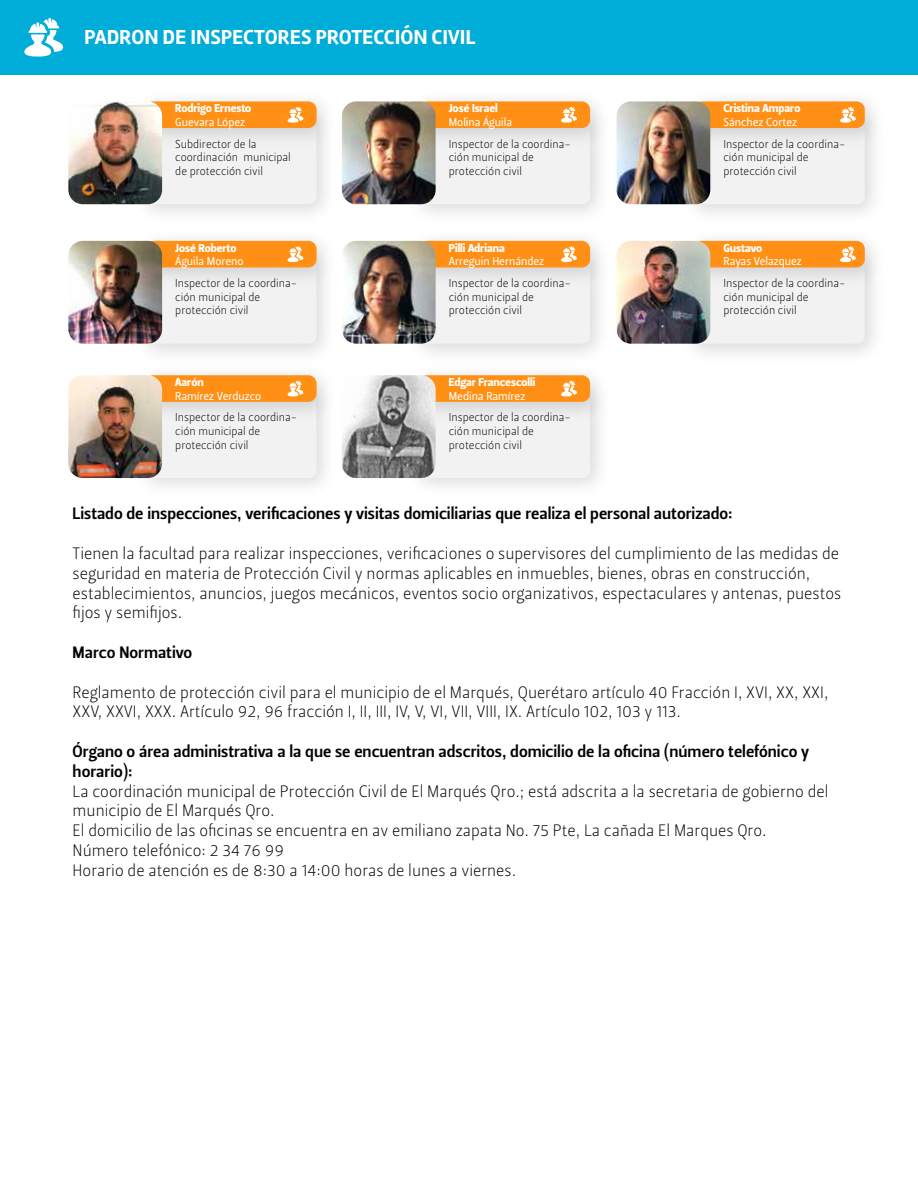
<style>
.page{position:relative;width:918px;height:1188px;background:#fff}
.page>*{position:absolute;margin:0;border:0;box-sizing:border-box;transform-origin:0 0}
.t1{font:700 21px "Rambla";color:#fff}
.t2{font:16.5px/19.8px "Leitura Sans Grot 1";color:#000}
.t3{font:16.5px/19.8px "Leitura Sans Grot 3";color:#000}
.t4{font:11.4px/13.8px "Leitura Sans Grot 1";color:#000}
.t5{font:11.4px "Leitura Sans Grot 2";color:#fff}
.t6{font:11.4px "Leitura Sans Grot 4";color:#fff}
</style>
<div class="page">
<div style="left:0;top:0;width:918px;height:74px;background:#00acd8"></div>
<svg style="left:24px;top:18px;width:39px;height:39px"></svg>
<div style="left:145px;top:101px;width:172px;height:27px;background:#ff9015;border-radius:8px"></div>
<img style="left:68px;top:101px;width:94px;height:103px">
<svg style="left:145px;top:107px;width:172px;height:97px"></svg>
<img style="left:435px;top:100px;width:182px;height:55px">
<div style="left:419px;top:101px;width:171px;height:27px;background:#ff9015;border-radius:8px"></div>
<img style="left:342px;top:101px;width:94px;height:103px">
<svg style="left:418px;top:104px;width:172px;height:100px"></svg>
<div style="left:693px;top:101px;width:172px;height:27px;background:#ff9015;border-radius:8px"></div>
<img style="left:617px;top:101px;width:93px;height:103px">
<img style="left:126px;top:239px;width:207px;height:56px">
<div style="left:145px;top:241px;width:172px;height:26px;background:#ff9015;border-radius:8px"></div>
<img style="left:68px;top:241px;width:91px;height:103px">
<svg style="left:145px;top:246px;width:172px;height:98px"></svg>
<svg style="left:693px;top:107px;width:172px;height:97px"></svg>
<img style="left:399px;top:239px;width:218px;height:56px">
<div style="left:419px;top:241px;width:171px;height:26px;background:#ff9015;border-radius:8px"></div>
<img style="left:342px;top:241px;width:87px;height:103px">
<svg style="left:418px;top:243px;width:172px;height:101px"></svg>
<img style="left:692px;top:239px;width:189px;height:56px">
<div style="left:693px;top:241px;width:172px;height:26px;background:#ff9015;border-radius:8px"></div>
<img style="left:617px;top:241px;width:90px;height:103px">
<div style="left:145px;top:375px;width:172px;height:27px;background:#ff9015;border-radius:8px"></div>
<img style="left:68px;top:375px;width:94px;height:103px">
<svg style="left:145px;top:381px;width:172px;height:97px"></svg>
<img style="left:427px;top:356px;width:179px;height:74px">
<div style="left:419px;top:375px;width:171px;height:27px;background:#ff9015;border-radius:8px"></div>
<img style="left:342px;top:375px;width:94px;height:103px">
<svg style="left:418px;top:381px;width:172px;height:97px"></svg>
<svg style="left:693px;top:246px;width:172px;height:98px"></svg>
<p class="t1" style="left:84px;top:25px;width:393px">PADRON DE INSPECTORES PROTECCIÓN CIVIL</p>
<p class="t6" style="left:175px;top:102px;width:78px">Rodrigo Ernesto</p>
<p class="t5" style="left:175px;top:115px;width:71px">Guevara López</p>
<p class="t6" style="left:449px;top:102px;width:50px">José Israel</p>
<p class="t5" style="left:449px;top:115px;width:65px">Molina Águila</p>
<p class="t4" style="left:175px;top:137px;width:117px">Subdirector de la coordinación municipal de protección civil</p>
<p class="t4" style="left:449px;top:137px;width:124px">Inspector de la coordina&shy;ción municipal de protección civil</p>
<p class="t6" style="left:175px;top:241px;width:63px">José Roberto</p>
<p class="t5" style="left:175px;top:255px;width:70px">Águila Moreno</p>
<p class="t6" style="left:449px;top:241px;width:57px">Pilli Adriana</p>
<p class="t5" style="left:449px;top:255px;width:97px">Arreguin Hernández</p>
<p class="t4" style="left:175px;top:276px;width:124px">Inspector de la coordina&shy;ción municipal de protección civil</p>
<p class="t4" style="left:449px;top:276px;width:124px">Inspector de la coordina&shy;ción municipal de protección civil</p>
<p class="t6" style="left:175px;top:375px;width:30px">Aarón</p>
<p class="t5" style="left:175px;top:389px;width:88px">Ramírez Verduzco</p>
<p class="t6" style="left:449px;top:375px;width:88px">Edgar Francescolli</p>
<p class="t5" style="left:449px;top:389px;width:78px">Medina Ramírez</p>
<p class="t4" style="left:175px;top:411px;width:124px">Inspector de la coordina&shy;ción municipal de protección civil</p>
<p class="t4" style="left:449px;top:411px;width:124px">Inspector de la coordina&shy;ción municipal de protección civil</p>
<p class="t6" style="left:723px;top:102px;width:78px">Cristina Amparo</p>
<p class="t5" style="left:723px;top:115px;width:75px">Sánchez Cortez</p>
<p class="t4" style="left:723px;top:137px;width:124px">Inspector de la coordina&shy;ción municipal de protección civil</p>
<p class="t6" style="left:723px;top:241px;width:40px">Gustavo</p>
<p class="t5" style="left:723px;top:255px;width:80px">Rayas Velazquez</p>
<p class="t4" style="left:723px;top:276px;width:124px">Inspector de la coordina&shy;ción municipal de protección civil</p>
<p class="t3" style="left:73px;top:504px;width:662px">Listado de inspecciones, verificaciones y visitas domiciliarias que realiza el personal autorizado:</p>
<p class="t2" style="left:73px;top:544px;width:770px">Tienen la facultad para realizar inspecciones, verificaciones o supervisores del cumplimiento de las medidas de seguridad en materia de Protección Civil y normas aplicables en inmuebles, bienes, obras en construcción, establecimientos, anuncios, juegos mecánicos, eventos socio organizativos, espectaculares y antenas, puestos fijos y semifijos.</p>
<p class="t3" style="left:73px;top:643px;width:121px">Marco Normativo</p>
<p class="t2" style="left:73px;top:682px;width:757px">Reglamento de protección civil para el municipio de el Marqués, Querétaro artículo 40 Fracción I, XVI, XX, XXI,<br>XXV, XXVI, XXX. Artículo 92, 96 fracción I, II, III, IV, V, VI, VII, VIII, IX. Artículo 102, 103 y 113.</p>
<p class="t3" style="left:73px;top:742px;width:738px">Órgano o área administrativa a la que se encuentran adscritos, domicilio de la oficina (número telefónico y horario):</p>
<p class="t2" style="left:73px;top:781px;width:757px">La coordinación municipal de Protección Civil de El Marqués Qro.; está adscrita a la secretaria de gobierno del municipio de El Marqués Qro.<br>El domicilio de las oficinas se encuentra en av emiliano zapata No. 75 Pte, La cañada El Marques Qro.<br>Número telefónico: 2 34 76 99<br>Horario de atención es de 8:30 a 14:00 horas de lunes a viernes.</p>
</div>
